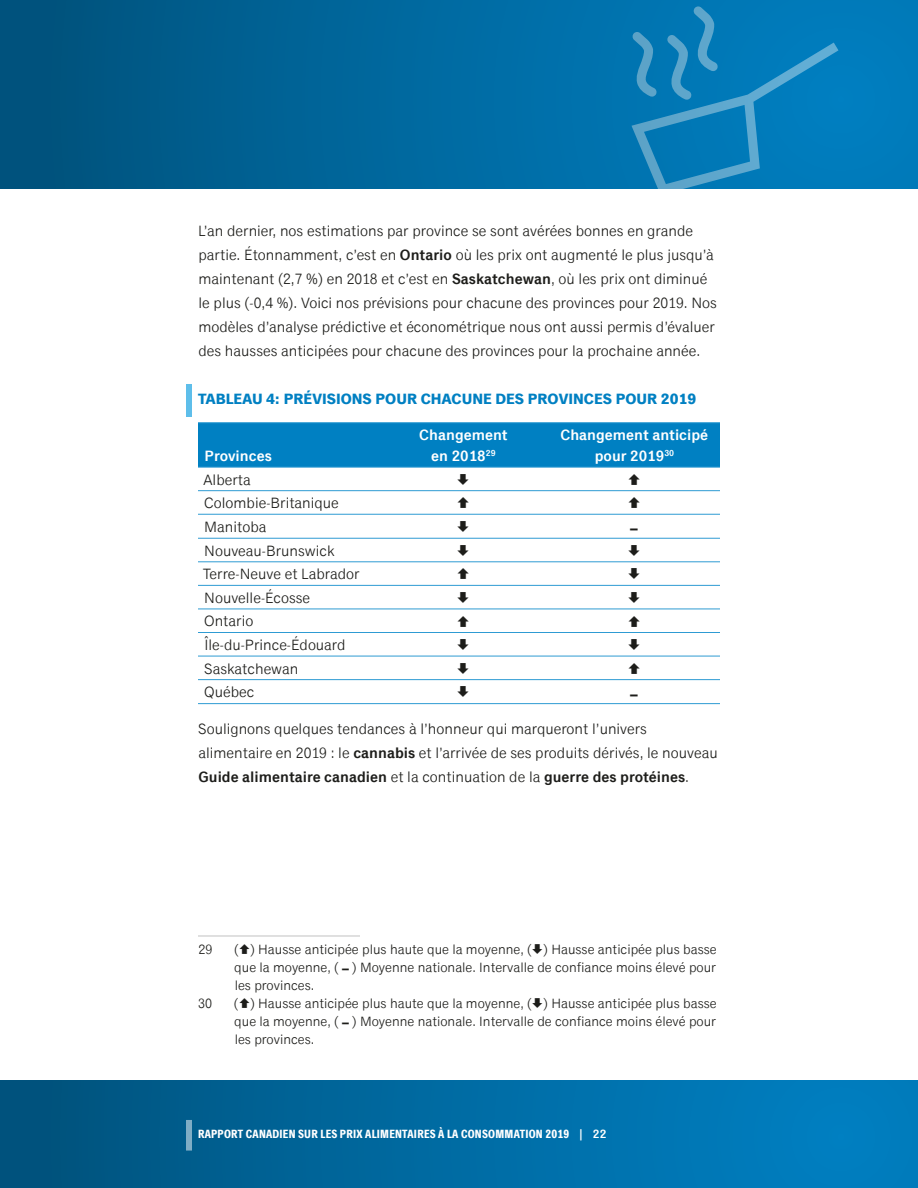
<style>
.page{position:relative;width:918px;height:1188px;background:#fff}
.page>*{position:absolute;margin:0;border:0;box-sizing:border-box;transform-origin:0 0}
._03_Body{font:15px/24px "Classic Grotesque Pro";color:#1d1d1a}
._03_Body-2{font:600 15px/21px "Classic Grotesque Pro";color:#fff;text-align:center}
.t1{font:700 15px "Classic Grotesque Pro";color:#0080c2}
.Footnote_text{font:13.5px/18px "Classic Grotesque Pro";color:#1d1d1a;text-align:justify}
.t2{font:700 condensed 12px "Classic Grotesque Pro";letter-spacing:.02em;color:#fff}
.s1{font-weight:600}
.s2{font-weight:600;font-stretch:normal}
</style>
<div class="page">
<div style="left:186px;top:384px;width:6px;height:33px;background:#5ebeea"></div>
<div style="left:198px;top:423px;width:522px;height:44px;background:#0080c2"></div>
<hr style="left:198px;top:422px;width:180px;height:1px;background:#2e9bd3">
<hr style="left:378px;top:422px;width:171px;height:1px;background:#2e9bd3">
<hr style="left:549px;top:422px;width:171px;height:1px;background:#2e9bd3">
<hr style="left:198px;top:467px;width:180px;height:1px;background:#2e9bd3">
<hr style="left:378px;top:467px;width:171px;height:1px;background:#2e9bd3">
<hr style="left:549px;top:467px;width:171px;height:1px;background:#2e9bd3">
<hr style="left:198px;top:490px;width:180px;height:1px;background:#2e9bd3">
<hr style="left:378px;top:490px;width:171px;height:1px;background:#2e9bd3">
<hr style="left:549px;top:490px;width:171px;height:1px;background:#2e9bd3">
<hr style="left:198px;top:514px;width:180px;height:1px;background:#2e9bd3">
<hr style="left:378px;top:514px;width:171px;height:1px;background:#2e9bd3">
<hr style="left:549px;top:514px;width:171px;height:1px;background:#2e9bd3">
<hr style="left:198px;top:538px;width:180px;height:1px;background:#2e9bd3">
<hr style="left:378px;top:538px;width:171px;height:1px;background:#2e9bd3">
<hr style="left:549px;top:538px;width:171px;height:1px;background:#2e9bd3">
<hr style="left:198px;top:561px;width:180px;height:1px;background:#2e9bd3">
<hr style="left:378px;top:561px;width:171px;height:1px;background:#2e9bd3">
<hr style="left:549px;top:561px;width:171px;height:1px;background:#2e9bd3">
<hr style="left:198px;top:585px;width:180px;height:1px;background:#2e9bd3">
<hr style="left:378px;top:585px;width:171px;height:1px;background:#2e9bd3">
<hr style="left:549px;top:585px;width:171px;height:1px;background:#2e9bd3">
<hr style="left:198px;top:609px;width:180px;height:1px;background:#2e9bd3">
<hr style="left:378px;top:609px;width:171px;height:1px;background:#2e9bd3">
<hr style="left:549px;top:609px;width:171px;height:1px;background:#2e9bd3">
<hr style="left:198px;top:632px;width:180px;height:1px;background:#2e9bd3">
<hr style="left:378px;top:632px;width:171px;height:1px;background:#2e9bd3">
<hr style="left:549px;top:632px;width:171px;height:1px;background:#2e9bd3">
<hr style="left:198px;top:656px;width:180px;height:1px;background:#2e9bd3">
<hr style="left:378px;top:656px;width:171px;height:1px;background:#2e9bd3">
<hr style="left:549px;top:656px;width:171px;height:1px;background:#2e9bd3">
<hr style="left:198px;top:679px;width:180px;height:1px;background:#2e9bd3">
<hr style="left:378px;top:679px;width:171px;height:1px;background:#2e9bd3">
<hr style="left:549px;top:679px;width:171px;height:1px;background:#2e9bd3">
<hr style="left:198px;top:703px;width:180px;height:1px;background:#2e9bd3">
<hr style="left:378px;top:703px;width:171px;height:1px;background:#2e9bd3">
<hr style="left:549px;top:703px;width:171px;height:1px;background:#2e9bd3">
<hr style="left:198px;top:936px;width:162px;height:1px;background:#c1c1c1">
<div style="left:0;top:1080px;width:918px;height:108px;background:linear-gradient(to right,#00537d,#0082c6)"></div>
<svg style="left:0;top:0;width:918px;height:189px;background:#036ba1"></svg>
<div style="left:186px;top:1120px;width:6px;height:31px;background:#7fadc5"></div>
<p class="_03_Body" style="left:198px;top:219px;width:520px">L’an dernier, nos estimations par province se sont avérées bonnes en grande partie. Étonnamment, c’est en <span class="s1">Ontario</span> où les prix ont augmenté le plus jusqu’à maintenant (2,7 %) en 2018 et c’est en <span class="s1">Saskatchewan</span>, où les prix ont diminué le plus (-0,4 %). Voici nos prévisions pour chacune des provinces pour 2019. Nos modèles d’analyse prédictive et économétrique nous ont aussi permis d’évaluer des hausses anticipées pour chacune des provinces pour la prochaine année.</p>
<p class="t1" style="left:198px;top:390px;width:19px">TABLEAU</p>
<p class="t1" style="left:266px;top:390px;width:431px">4: PRÉVISIONS POUR CHACUNE DES PROVINCES POUR 2019</p>
<p class="_03_Body-2" style="left:205px;top:446px;width:69px">Provinces</p>
<p class="_03_Body-2" style="left:419px;top:425px;width:90px">Changement en 2018<sup>29</sup></p>
<p class="_03_Body-2" style="left:560px;top:425px;width:149px">Changement anticipé pour 2019<sup>30</sup></p>
<p class="_03_Body" style="left:204px;top:468px;width:49px">Alberta</p>
<p class="_03_Body" style="left:204px;top:491px;width:136px">Colombie-Britanique</p>
<p class="_03_Body" style="left:204px;top:515px;width:64px">Manitoba</p>
<p class="_03_Body" style="left:204px;top:539px;width:132px">Nouveau-Brunswick</p>
<p class="_03_Body" style="left:203px;top:562px;width:158px">Terre-Neuve et Labrador</p>
<p class="_03_Body" style="left:204px;top:586px;width:107px">Nouvelle-Écosse</p>
<p class="_03_Body" style="left:204px;top:609px;width:51px">Ontario</p>
<p class="_03_Body" style="left:204px;top:633px;width:143px">Île-du-Prince-Édouard</p>
<p class="_03_Body" style="left:204px;top:657px;width:96px">Saskatchewan</p>
<p class="_03_Body" style="left:204px;top:680px;width:51px">Québec</p>
<p class="_03_Body" style="left:198px;top:717px;width:521px">Soulignons quelques tendances à l’honneur qui marqueront l’univers alimentaire en 2019 : le <span class="s1">cannabis</span> et l’arrivée de ses produits dérivés, le nouveau<br><span class="s1">Guide alimentaire canadien</span> et la continuation de la <span class="s1">guerre des protéines</span>.</p>
<p class="Footnote_text" style="left:198px;top:941px;width:15px">29</p>
<p class="Footnote_text" style="left:234px;top:941px;width:484px">( ) Hausse anticipée plus haute que la moyenne, ( ) Hausse anticipée plus basse que la moyenne, ( ) Moyenne nationale. Intervalle de confiance moins élevé pour les provinces.</p>
<p class="Footnote_text" style="left:198px;top:995px;width:15px">30</p>
<p class="Footnote_text" style="left:234px;top:995px;width:484px">( ) Hausse anticipée plus haute que la moyenne, ( ) Hausse anticipée plus basse que la moyenne, ( ) Moyenne nationale. Intervalle de confiance moins élevé pour les provinces.</p>
<p class="t2" style="left:198px;top:1126px;width:410px">RAPPORT CANADIEN SUR LES PRIX ALIMENTAIRES À LA CONSOMMATION 2019 <span class="s2">| 22</span></p>
</div>
